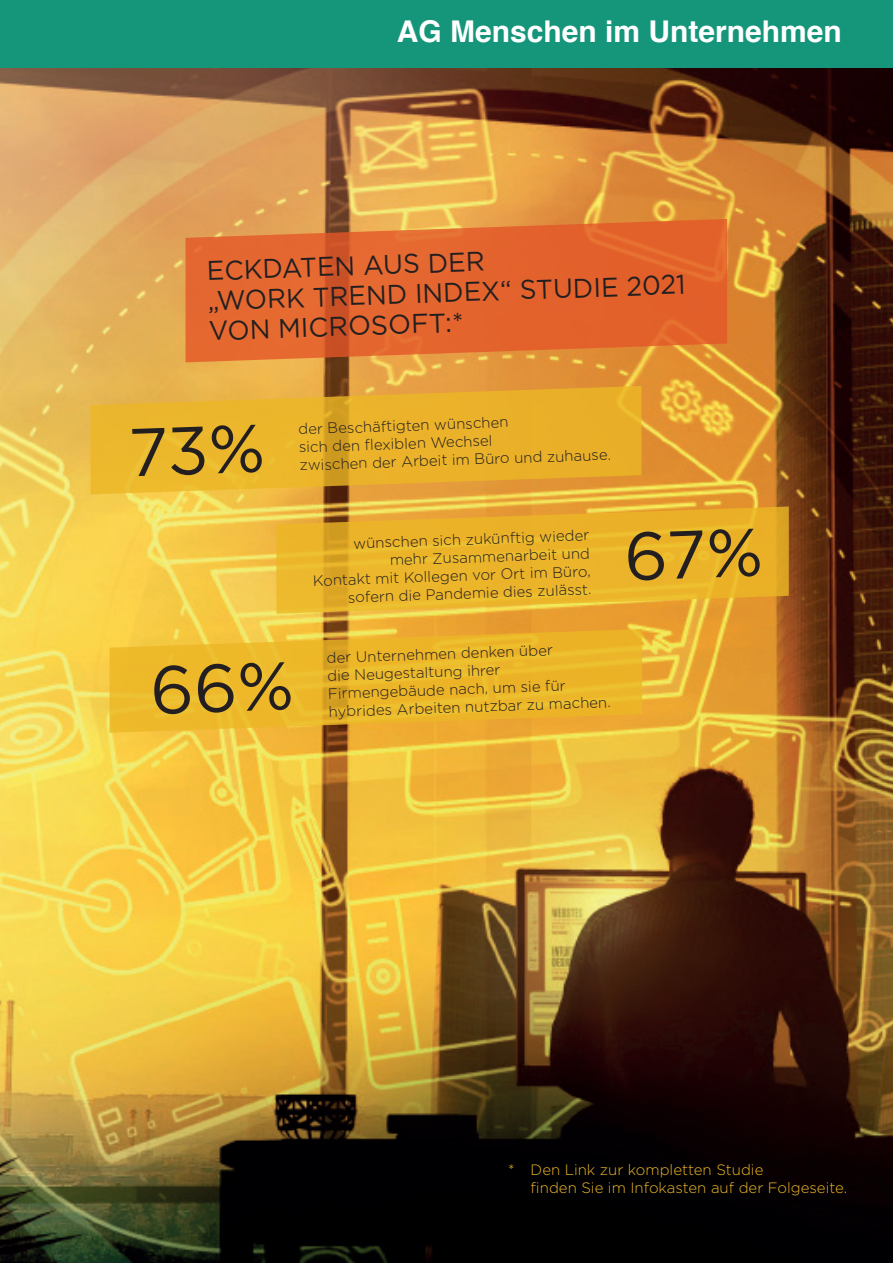
<style>
.page{position:relative;width:893px;height:1263px;background:#fff}
.page>*{position:absolute;margin:0;border:0;box-sizing:border-box;transform-origin:0 0}
.t1{font:700 30px "Helvetica";color:#fff}
.t2{font:27px "Gotham";color:#231f20}
.t3{font:300 15px "Gotham";color:#231f20}
.t4{font:300 15px "Gotham";color:#ecb725}
</style>
<div class="page">
<img style="left:0;top:68px;width:893px;height:1195px">
<div style="left:0;top:0;width:893px;height:67px;background:#15967a"></div>
<svg style="left:186px;top:219px;width:541px;height:143px;background:#e26b30"></svg>
<svg style="left:91px;top:386px;width:550px;height:108px;background:#e7ae2e"></svg>
<svg style="left:276px;top:506px;width:513px;height:108px;background:#e8b22d"></svg>
<svg style="left:109px;top:629px;width:533px;height:104px;background:#ebb62d"></svg>
<div style="left:132px;top:424px;width:130px;height:52px;background:#ecb72c"></div>
<svg style="left:627px;top:528px;width:133px;height:53px;background:#ebb429"></svg>
<div style="left:153px;top:661px;width:138px;height:54px;background:#edb92a"></div>
<p class="t1" style="left:397px;top:8px;width:447px">AG Menschen im Unternehmen</p>
<p class="t2" style="left:206px;top:253px;width:279px;rotate:-2deg">ECKDATEN AUS DER</p>
<p class="t2" style="left:207px;top:283px;width:479px;rotate:-2deg">„WORK TREND INDEX“ STUDIE 2021</p>
<p class="t2" style="left:208px;top:313px;width:256px;rotate:-2deg">VON MICROSOFT:*</p>
<p class="t3" style="left:298px;top:420px;width:212px;rotate:-2deg">der Beschäftigten wünschen</p>
<p class="t3" style="left:299px;top:438px;width:195px;rotate:-2deg">sich den fl exiblen Wechsel</p>
<p class="t3" style="left:299px;top:456px;width:313px;rotate:-2deg">zwischen der Arbeit im Büro und zuhause.</p>
<p class="t3" style="left:353px;top:534px;width:238px;rotate:-2deg">wünschen sich zukünftig wieder</p>
<p class="t3" style="left:389px;top:550px;width:202px;rotate:-2deg">mehr Zusammenarbeit und</p>
<p class="t3" style="left:313px;top:571px;width:279px;rotate:-2deg">Kontakt mit Kollegen vor Ort im Büro,</p>
<p class="t3" style="left:348px;top:588px;width:245px;rotate:-2deg">sofern die Pandemie dies zulässt.</p>
<p class="t3" style="left:326px;top:648px;width:228px;rotate:-2deg">der Unternehmen denken über</p>
<p class="t3" style="left:327px;top:666px;width:175px;rotate:-2deg">die Neugestaltung ihrer</p>
<p class="t3" style="left:328px;top:684px;width:239px;rotate:-2deg">Firmengebäude nach, um sie für</p>
<p class="t3" style="left:328px;top:702px;width:284px;rotate:-2deg">hybrides Arbeiten nutzbar zu machen.</p>
<p class="t4" style="left:508px;top:1160px;width:257px">* Den Link zur kompletten Studie</p>
<p class="t4" style="left:531px;top:1178px;width:318px">finden Sie im Infokasten auf der Folgeseite.</p>
</div>
